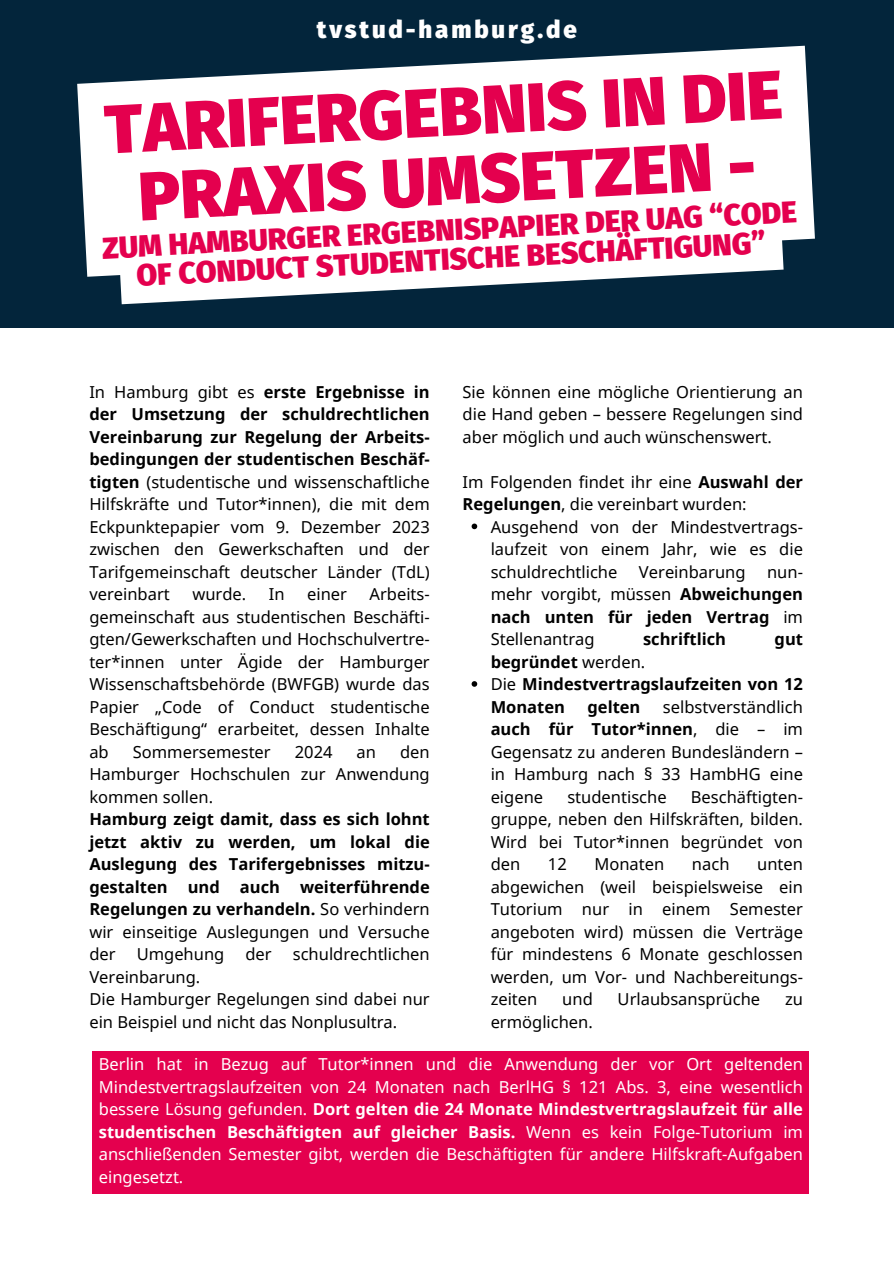
<style>
.page{position:relative;width:894px;height:1264px;background:#fff}
.page>*{position:absolute;margin:0;border:0;box-sizing:border-box;transform-origin:0 0}
.t1{font:900 68.7px/68.7px "Fira Sans";color:#e4004e;text-align:center}
.t2{font:900 30px/29.2px "Fira Sans";color:#e4004e;text-align:center}
.t3{font:900 24px "Fira Sans";letter-spacing:.12em;color:#fff}
.t4{font:16.5px/22.5px "Noto Sans";color:#000;text-align:justify}
.t5{font:16.5px/22.5px "Noto Sans";color:#fff;text-align:justify}
.t6{font:700 16.5px/22.5px "Noto Sans";color:#000;text-align:justify}
.s1{font-weight:700}
.s2{font-weight:400}
</style>
<div class="page">
<div style="left:0;top:0;width:893px;height:328px;background:#03253b"></div>
<svg style="left:77px;top:46px;width:738px;height:259px;fill:#fff"></svg>
<svg style="left:471px;top:523px;width:6px;height:6px"></svg>
<svg style="left:471px;top:681px;width:6px;height:5px"></svg>
<div style="left:93px;top:1050px;width:715px;height:143px;background:#e4004e"></div>
<h1 class="t3" style="left:317px;top:15px;width:261px">tvstud-hamburg.de</h1>
<h2 class="t1" style="left:103px;top:96px;width:679px;rotate:-3deg">TARIFERGEBNIS IN DIE<br>PRAXIS UMSETZEN -</h2>
<h2 class="t2" style="left:101px;top:234px;width:697px;rotate:-3deg">ZUM HAMBURGER ERGEBNISPAPIER DER UAG “CODE<br>OF CONDUCT STUDENTISCHE BESCHÄFTIGUNG”</h2>
<p class="t4" style="left:89px;top:380px;width:342px">In Hamburg gibt es <span class="s1">erste Ergebnisse in der Umsetzung der schuldrechtlichen Vereinbarung zur Regelung der Arbeits&shy;bedingungen der studentischen Beschäf&shy;tigten</span> (studentische und wissenschaftliche Hilfskräfte und Tutor*innen), die mit dem Eckpunktepapier vom 9. Dezember 2023 zwischen den Gewerkschaften und der Tarifgemeinschaft deutscher Länder (TdL) vereinbart</p>
<p class="t4" style="left:462px;top:380px;width:342px">Sie können eine mögliche Orientierung an die Hand geben – bessere Regelungen sind aber möglich und auch wünschenswert.</p>
<p class="t4" style="left:462px;top:470px;width:342px">Im Folgenden findet ihr eine <span class="s1">Auswahl der<br>Regelungen</span>, die vereinbart wurden:</p>
<p class="t4" style="left:490px;top:515px;width:314px">Ausgehend von der Mindestvertrags&shy;laufzeit von einem Jahr, wie es die schuldrechtliche</p>
<p class="t4" style="left:638px;top:560px;width:108px">Vereinbarung</p>
<p class="t4" style="left:490px;top:560px;width:314px;text-indent:276px">nun&shy;mehr vorgibt, müssen <span class="s1">Abweichungen nach unten für jeden Vertrag</span> im Stellenantrag</p>
<p class="t4" style="left:89px;top:582px;width:342px;text-indent:280px">Arbeits&shy;gemeinschaft aus studentischen Beschäfti&shy;gten/Gewerkschaften und Hochschulvertre&shy;ter*innen unter Ägide der Hamburger Wissenschaftsbehörde (BWFGB) wurde das Papier „Code of Conduct studentische Beschäftigung“ erarbeitet, dessen Inhalte ab</p>
<p class="t4" style="left:192px;top:582px;width:55px">wurde.</p>
<p class="t4" style="left:269px;top:582px;width:17px">In</p>
<p class="t4" style="left:307px;top:582px;width:41px">einer</p>
<p class="t6" style="left:643px;top:627px;width:84px">schriftlich</p>
<p class="t6" style="left:774px;top:627px;width:30px">gut</p>
<p class="t6" style="left:490px;top:650px;width:156px">begründet <span class="s2">werden.</span></p>
<p class="t6" style="left:490px;top:672px;width:314px"><span class="s2">Die</span> Mindestvertragslaufzeiten von 12<br>Monaten</p>
<p class="t4" style="left:490px;top:695px;width:314px;text-indent:172px">selbstverständlich <span class="s1">auch für Tutor*innen</span>, die – im Gegensatz zu anderen Bundesländern – in Hamburg nach § 33 HambHG eine eigene</p>
<p class="t6" style="left:587px;top:695px;width:54px">gelten</p>
<p class="t4" style="left:89px;top:740px;width:342px;text-indent:311px">den Hamburger Hochschulen zur Anwendung kommen sollen.</p>
<p class="t6" style="left:89px;top:807px;width:342px">Hamburg zeigt damit, dass es sich lohnt jetzt aktiv zu werden, um lokal die Auslegung des Tarifergebnisses mitzu&shy;gestalten und auch weiterführende Regelungen zu verhandeln. <span class="s2">So verhindern wir einseitige Auslegungen und Versuche der</span></p>
<p class="t4" style="left:133px;top:740px;width:139px">Sommersemester</p>
<p class="t4" style="left:295px;top:740px;width:39px">2024</p>
<p class="t4" style="left:356px;top:740px;width:21px">an</p>
<p class="t4" style="left:490px;top:785px;width:314px;text-indent:200px">Beschäftigten&shy;gruppe, neben den Hilfskräften, bilden.<br>Wird bei Tutor*innen begründet von den</p>
<p class="t4" style="left:567px;top:785px;width:101px">studentische</p>
<p class="t4" style="left:547px;top:852px;width:20px">12</p>
<p class="t4" style="left:594px;top:852px;width:71px">Monaten</p>
<p class="t4" style="left:691px;top:852px;width:39px">nach</p>
<p class="t4" style="left:490px;top:852px;width:314px;text-indent:266px">unten abgewichen (weil beispielsweise ein Tutorium nur in einem Semester angeboten wird) müssen die Verträge für mindestens 6 Monate geschlossen werden, um Vor- und Nachbereitungs&shy;zeiten</p>
<p class="t4" style="left:137px;top:942px;width:89px">Umgehung</p>
<p class="t4" style="left:245px;top:942px;width:28px">der</p>
<p class="t4" style="left:293px;top:942px;width:138px">schuldrechtlichen</p>
<p class="t4" style="left:89px;top:965px;width:112px">Vereinbarung.</p>
<p class="t4" style="left:89px;top:987px;width:342px">Die Hamburger Regelungen sind dabei nur ein Beispiel und nicht das Nonplusultra.</p>
<p class="t4" style="left:562px;top:987px;width:32px">und</p>
<p class="t4" style="left:617px;top:987px;width:144px">Urlaubsansprüche</p>
<p class="t4" style="left:784px;top:987px;width:19px">zu</p>
<p class="t4" style="left:490px;top:1010px;width:104px">ermöglichen.</p>
<p class="t5" style="left:99px;top:1052px;width:705px">Berlin hat in Bezug auf Tutor*innen und die Anwendung der vor Ort geltenden Mindestvertragslaufzeiten von 24 Monaten nach BerlHG § 121 Abs. 3, eine wesentlich bessere Lösung gefunden. <span class="s1">Dort gelten die 24 Monate Mindestvertragslaufzeit für alle studentischen Beschäftigten auf gleicher Basis.</span> Wenn es kein Folge-Tutorium im anschließenden Semester gibt, werden die Beschäftigten für andere Hilfskraft-Aufgaben eingesetzt.</p>
</div>
